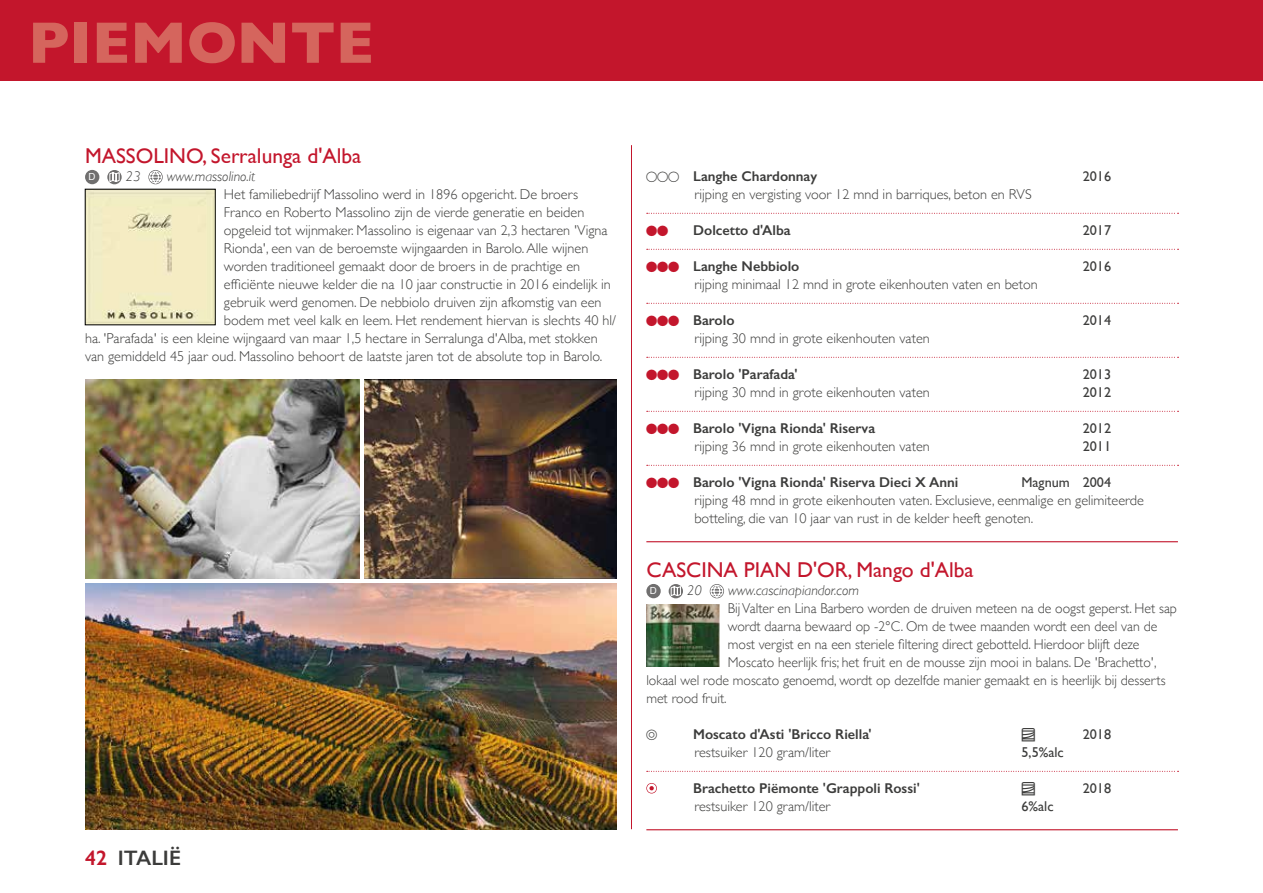
<style>
.page{position:relative;width:1263px;height:893px;background:#fff}
.page>*{position:absolute;margin:0;border:0;box-sizing:border-box;transform-origin:0 0}
.t1{font:700 59.25px "Gill Sans";color:#d5655d}
.t2{font:21.45px "Gill Sans";color:#c3162c}
.t3{font:600 21px "Gill Sans";color:#3c3c3b}
.t4{font:300 14.25px/18px "Gill Sans";color:#3c3c3b}
.t5{font:600 14.25px "Gill Sans";color:#3c3c3b}
.t6{font:14.25px "Gill Sans";color:#3c3c3b}
.t7{font:italic 300 14.25px "Gill Sans";color:#3c3c3b}
.t8{font:14.25px "Bart Ikoon";color:#3c3c3b}
.t9{font:10.5px "Bart Ikoon";color:#c3162c}
.t10{font:10.5px "Bart Ikoon";color:#3c3c3b}
.t11{font:9.75px "Helvetica Neue";color:#fff}
.s1{color:#c3162c}
.s2{font-family:"Bart Ikoon";font-weight:400;font-size:10.5px}
.s3{font-family:"Bart Ikoon";font-weight:400;font-size:10.5px;color:#c3162c}
.s4{font-weight:400}
.s5{font-weight:400;font-size:12px;color:#fff}
</style>
<div class="page">
<hr style="left:631px;top:145px;width:1px;height:684px;background:#c3162c">
<div style="left:0;top:0;width:1263px;height:81px;background:#c3162c"></div>
<svg style="left:647px;top:213px;width:531px;height:1px"></svg>
<svg style="left:647px;top:249px;width:531px;height:1px"></svg>
<svg style="left:647px;top:303px;width:531px;height:1px"></svg>
<svg style="left:647px;top:357px;width:531px;height:1px"></svg>
<svg style="left:647px;top:411px;width:531px;height:1px"></svg>
<svg style="left:647px;top:465px;width:531px;height:1px"></svg>
<hr style="left:646px;top:541px;width:532px;height:1px;background:#c3162c">
<svg style="left:647px;top:771px;width:531px;height:1px"></svg>
<hr style="left:646px;top:829px;width:532px;height:1px;background:#c3162c">
<div style="left:646px;top:584px;width:15px;height:14px;background:#706f6f;border-radius:50%"></div>
<svg style="left:669px;top:584px;width:14px;height:14px"></svg>
<svg style="left:671px;top:586px;width:10px;height:10px"></svg>
<svg style="left:710px;top:584px;width:14px;height:14px"></svg>
<svg style="left:710px;top:585px;width:13px;height:13px"></svg>
<img style="left:646px;top:604px;width:73px;height:63px">
<svg style="left:646px;top:783px;width:11px;height:10px"></svg>
<img style="left:85px;top:583px;width:532px;height:246px">
<img style="left:365px;top:379px;width:252px;height:199px">
<img style="left:85px;top:379px;width:275px;height:199px">
<div style="left:85px;top:170px;width:14px;height:14px;background:#706f6f;border-radius:50%"></div>
<svg style="left:107px;top:170px;width:15px;height:14px"></svg>
<svg style="left:109px;top:172px;width:11px;height:10px"></svg>
<svg style="left:148px;top:170px;width:15px;height:14px"></svg>
<svg style="left:149px;top:171px;width:13px;height:13px"></svg>
<img style="left:87px;top:191px;width:126px;height:132px">
<h1 class="t1" style="left:28px;top:-4px;width:347px">PIEMONTE</h1>
<h2 class="t2" style="left:85px;top:143px;width:278px">MASSOLINO, Serralunga d'Alba</h2>
<p class="t11" style="left:88px;top:171px;width:8px">D</p>
<p class="t7" style="left:126px;top:168px;width:16px">23</p>
<p class="t7" style="left:167px;top:168px;width:90px">www.massolino.it</p>
<p class="t4" style="left:224px;top:185px;width:356px">Het familiebedrijf Massolino werd in 1896 opgericht. De broers</p>
<p class="t4" style="left:224px;top:203px;width:362px">Franco en Roberto Massolino zijn de vierde generatie en beiden</p>
<p class="t4" style="left:224px;top:221px;width:385px">opgeleid tot wijnmaker. Massolino is eigenaar van 2,3 hectaren 'Vigna</p>
<p class="t4" style="left:224px;top:239px;width:366px">Rionda', een van de beroemste wijngaarden in Barolo. Alle wijnen</p>
<p class="t4" style="left:224px;top:257px;width:358px">worden traditioneel gemaakt door de broers in de prachtige en</p>
<p class="t4" style="left:224px;top:275px;width:388px">efficiënte nieuwe kelder die na 10 jaar constructie in 2016 eindelijk in</p>
<p class="t4" style="left:224px;top:293px;width:379px">gebruik werd genomen. De nebbiolo druiven zijn afkomstig van een</p>
<p class="t4" style="left:224px;top:311px;width:394px">bodem met veel kalk en leem. Het rendement hiervan is slechts 40 hl/</p>
<p class="t4" style="left:85px;top:329px;width:514px">ha. 'Parafada' is een kleine wijngaard van maar 1,5 hectare in Serralunga d'Alba, met stokken</p>
<p class="t4" style="left:85px;top:347px;width:519px">van gemiddeld 45 jaar oud. Massolino behoort de laatste jaren tot de absolute top in Barolo.</p>
<h3 class="t3" style="left:85px;top:845px;width:97px"><span class="s1">42</span> ITALIË</h3>
<p class="t5" style="left:646px;top:168px;width:172px"><span class="s2">WWW</span> Langhe Chardonnay</p>
<p class="t6" style="left:1083px;top:168px;width:30px">2016</p>
<p class="t4" style="left:694px;top:185px;width:339px">rijping en vergisting voor 12 mnd in barriques, beton en RVS</p>
<p class="t9" style="left:646px;top:225px;width:23px">RR</p>
<p class="t5" style="left:693px;top:222px;width:99px">Dolcetto d'Alba</p>
<p class="t6" style="left:1083px;top:222px;width:30px">2017</p>
<p class="t5" style="left:646px;top:258px;width:155px"><span class="s3">RRR</span> Langhe Nebbiolo</p>
<p class="t6" style="left:1083px;top:258px;width:30px">2016</p>
<p class="t4" style="left:694px;top:275px;width:345px">rijping minimaal 12 mnd in grote eikenhouten vaten en beton</p>
<p class="t5" style="left:646px;top:312px;width:90px"><span class="s3">RRR</span> Barolo</p>
<p class="t6" style="left:1083px;top:312px;width:30px">2014</p>
<p class="t4" style="left:694px;top:329px;width:237px">rijping 30 mnd in grote eikenhouten vaten</p>
<p class="t5" style="left:646px;top:366px;width:153px"><span class="s3">RRR</span> Barolo 'Parafada'</p>
<p class="t6" style="left:1083px;top:366px;width:30px">2013</p>
<p class="t4" style="left:694px;top:383px;width:237px">rijping 30 mnd in grote eikenhouten vaten</p>
<p class="t6" style="left:1083px;top:384px;width:30px">2012</p>
<p class="t5" style="left:646px;top:420px;width:230px"><span class="s3">RRR</span> Barolo 'Vigna Rionda' Riserva</p>
<p class="t6" style="left:1083px;top:420px;width:30px">2012</p>
<p class="t4" style="left:694px;top:437px;width:237px">rijping 36 mnd in grote eikenhouten vaten</p>
<p class="t6" style="left:1083px;top:438px;width:30px">2011</p>
<p class="t5" style="left:646px;top:474px;width:314px"><span class="s3">RRR</span> Barolo 'Vigna Rionda' Riserva Dieci X Anni</p>
<p class="t4" style="left:694px;top:473px;width:484px;text-indent:327px"><span class="s4">Magnum 2004</span> <span class="s5">op aanvraag </span>rijping 48 mnd in grote eikenhouten vaten. Exclusieve, eenmalige en gelimiteerde botteling, die van 10 jaar van rust in de kelder heeft genoten.</p>
<h2 class="t2" style="left:646px;top:557px;width:329px">CASCINA PIAN D'OR, Mango d'Alba</h2>
<p class="t11" style="left:650px;top:585px;width:8px">D</p>
<p class="t7" style="left:687px;top:582px;width:16px">20</p>
<p class="t7" style="left:728px;top:582px;width:132px">www.cascinapiandor.com</p>
<p class="t4" style="left:728px;top:599px;width:451px">Bij Valter en Lina Barbero worden de druiven meteen na de oogst geperst. Het sap</p>
<p class="t4" style="left:728px;top:617px;width:431px">wordt daarna bewaard op -2°C. Om de twee maanden wordt een deel van de</p>
<p class="t4" style="left:728px;top:635px;width:413px">most vergist en na een steriele filtering direct gebotteld. Hierdoor blijft deze</p>
<p class="t4" style="left:728px;top:653px;width:430px">Moscato heerlijk fris; het fruit en de mousse zijn mooi in balans. De 'Brachetto',</p>
<p class="t4" style="left:646px;top:671px;width:521px">lokaal wel rode moscato genoemd, wordt op dezelfde manier gemaakt en is heerlijk bij desserts</p>
<p class="t4" style="left:646px;top:689px;width:82px">met rood fruit.</p>
<p class="t10" style="left:646px;top:729px;width:12px">M</p>
<p class="t5" style="left:693px;top:726px;width:180px">Moscato d'Asti 'Bricco Riella'</p>
<p class="t8" style="left:1021px;top:728px;width:15px">1</p>
<p class="t6" style="left:1083px;top:726px;width:30px">2018</p>
<p class="t4" style="left:694px;top:743px;width:137px">restsuiker 120 gram/liter</p>
<p class="t6" style="left:1021px;top:744px;width:44px">5,5%alc</p>
<p class="t5" style="left:693px;top:780px;width:228px">Brachetto Piëmonte 'Grappoli Rossi'</p>
<p class="t8" style="left:1021px;top:782px;width:15px">1</p>
<p class="t6" style="left:1083px;top:780px;width:30px">2018</p>
<p class="t4" style="left:694px;top:797px;width:137px">restsuiker 120 gram/liter</p>
<p class="t6" style="left:1021px;top:798px;width:34px">6%alc</p>
</div>
